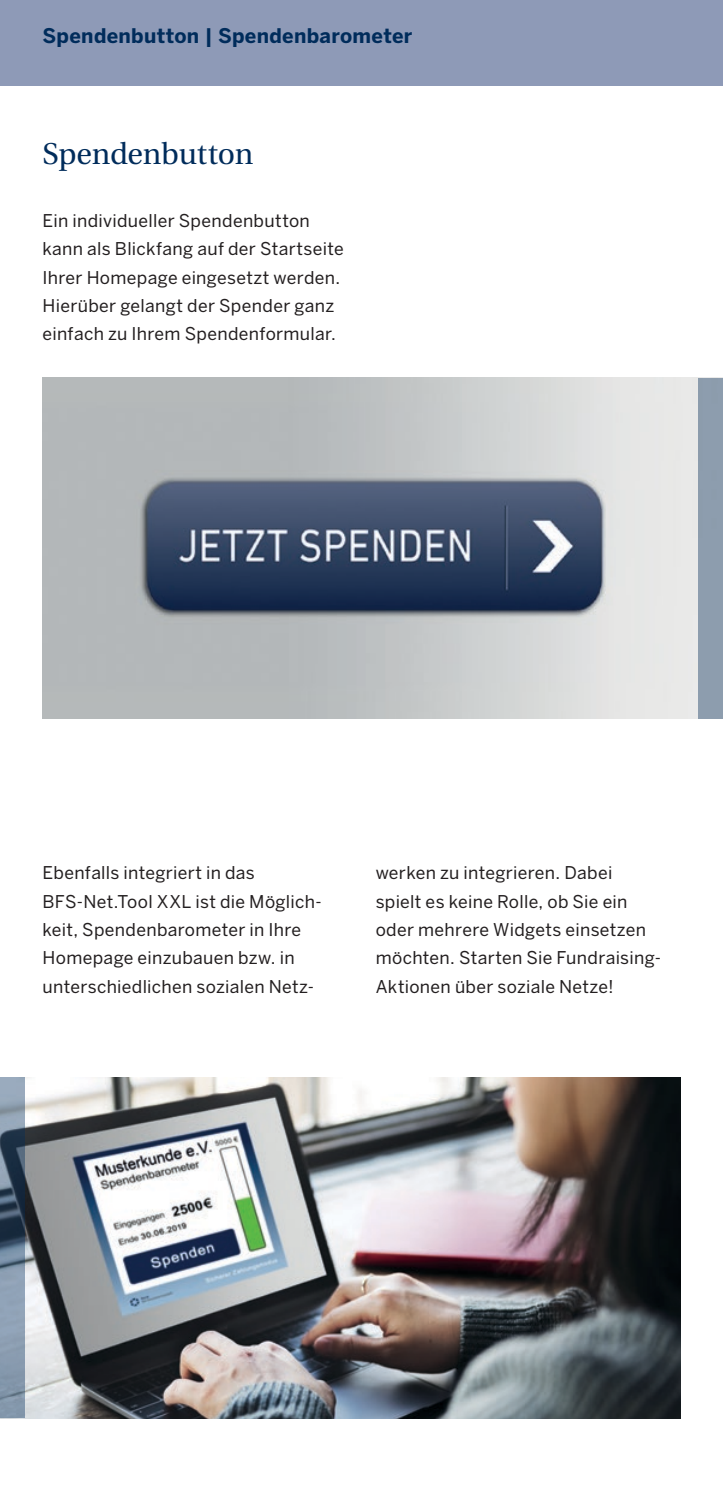
<style>
.page{position:relative;width:723px;height:1489px;background:#fff}
.page>*{position:absolute;margin:0;border:0;box-sizing:border-box;transform-origin:0 0}
.t1{font:30px "Utopia";letter-spacing:-.01em;color:#002c5b}
.t2{font:700 20px "Benton Sans";letter-spacing:.015em;color:#002c5b}
.t3{font:17.5px/28.2px "Benton Sans";letter-spacing:.02em;color:#231f20}
</style>
<div class="page">
<div style="left:0;top:0;width:723px;height:85px;background:#8e9ab7"></div>
<img style="left:25px;top:1077px;width:655px;height:340px">
<svg style="left:0;top:1077px;width:25px;height:340px;background:#6b7e92"></svg>
<img style="left:43px;top:378px;width:655px;height:340px">
<div style="left:698px;top:378px;width:25px;height:340px;background:#8d9dae"></div>
<p class="t2" style="left:43px;top:24px;width:371px">Spendenbutton | Spendenbarometer</p>
<h1 class="t1" style="left:43px;top:138px;width:212px">Spendenbutton</h1>
<p class="t3" style="left:43px;top:206px;width:303px">Ein individueller Spendenbutton kann als Blickfang auf der Startseite Ihrer Homepage eingesetzt werden.<br>Hierüber gelangt der Spender ganz einfach zu Ihrem Spendenformular.</p>
<p class="t3" style="left:43px;top:858px;width:281px">Ebenfalls integriert in das<br>BFS-Net.Tool XXL ist die Möglich&shy;keit, Spendenbarometer in Ihre<br>Homepage einzubauen bzw. in unterschiedlichen sozialen Netz-</p>
<p class="t3" style="left:376px;top:858px;width:287px">werken zu integrieren. Dabei spielt es keine Rolle, ob Sie ein oder mehrere Widgets einsetzen möchten. Starten Sie Fundraising-<br>Aktionen über soziale Netze!</p>
</div>
